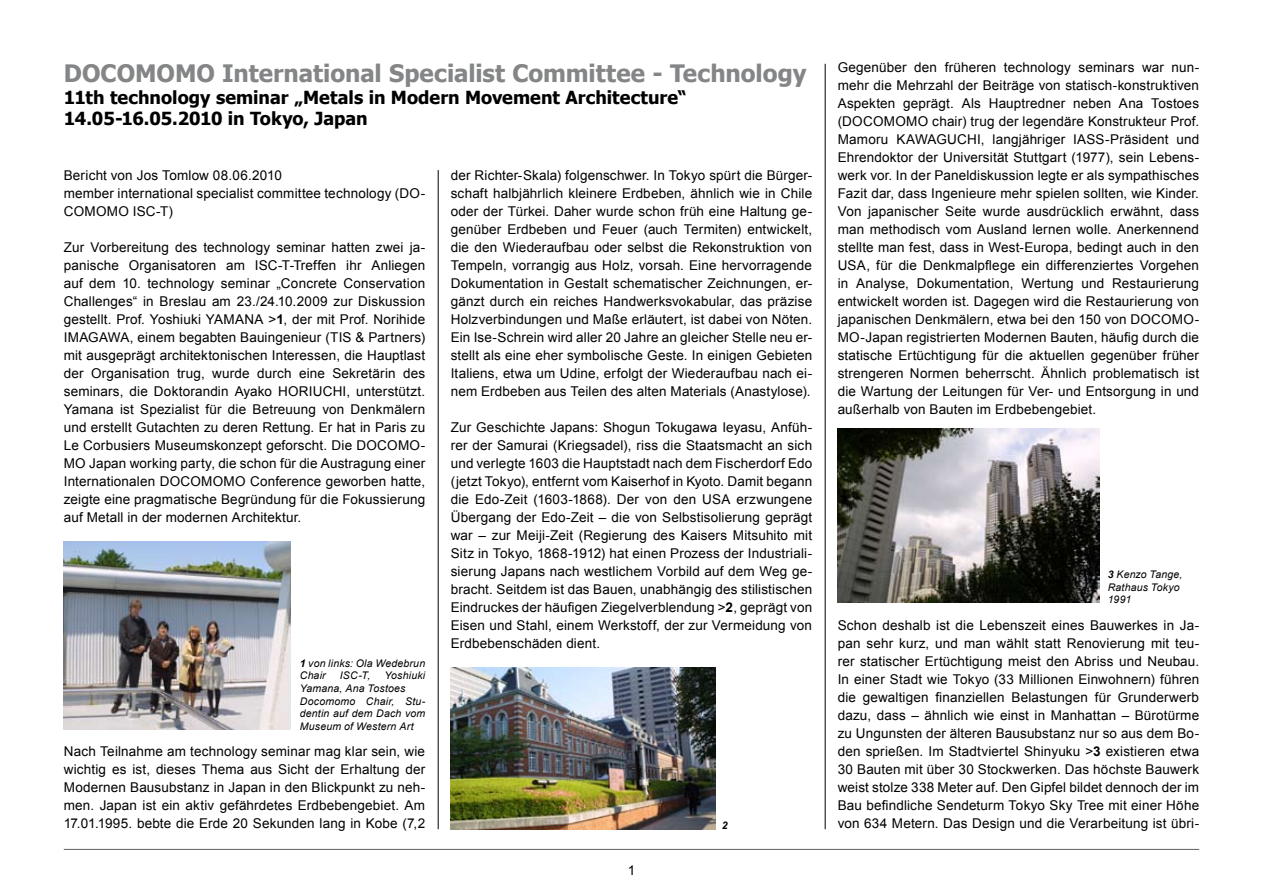
<style>
.page{position:relative;width:1263px;height:893px;background:#fff}
.page>*{position:absolute;margin:0;border:0;box-sizing:border-box;transform-origin:0 0}
.t1{font:700 24px "Tahoma";color:#848587}
.t2{font:700 18px/21.6px "Tahoma";color:#000}
.t3{font:13.5px/18px "Arial";letter-spacing:.01em;color:#000;text-align:justify}
.t4{font:italic 10.5px/12.6px "Arial";letter-spacing:.02em;color:#000}
.t5{font:italic 700 10.5px "Arial";color:#000}
.s1{font-weight:700}
</style>
<div class="page">
<hr style="left:64px;top:849px;width:1135px;height:1px;background:#606163">
<hr style="left:438px;top:170px;width:1px;height:659px;background:#000">
<hr style="left:825px;top:64px;width:1px;height:765px;background:#000">
<img style="left:838px;top:428px;width:262px;height:175px">
<img style="left:64px;top:541px;width:227px;height:189px">
<img style="left:451px;top:668px;width:264px;height:161px">
<h1 class="t1" style="left:64px;top:57px;width:744px">DOCOMOMO International Specialist Committee - Technology</h1>
<h2 class="t2" style="left:64px;top:85px;width:624px">11th technology seminar „Metals in Modern Movement Architecture“<br>14.05-16.05.2010 in Tokyo, Japan</h2>
<p class="t3" style="left:64px;top:166px;width:363px;text-align:left">Bericht von Jos Tomlow 08.06.2010<br>member international specialist committee technology (DO-<br>COMOMO ISC-T)</p>
<p class="t3" style="left:64px;top:238px;width:363px">Zur Vorbereitung des technology seminar hatten zwei ja&shy;panische Organisatoren am ISC-T-Treffen ihr Anliegen auf dem 10. technology seminar „Concrete Conservation Challenges“ in Breslau am 23./24.10.2009 zur Diskussion gestellt. Prof. Yoshiuki YAMANA &gt;<span class="s1">1</span>, der mit Prof. Norihide IMAGAWA, einem begabten Bauingenieur (TIS &amp; Partners) mit ausgeprägt architektonischen Interessen, die Hauptlast der Organisation trug, wurde durch eine Sekretärin des seminars, die Doktorandin Ayako HORIUCHI, unterstützt.<br>Yamana ist Spezialist für die Betreuung von Denkmälern und erstellt Gutachten zu deren Rettung. Er hat in Paris zu Le Corbusiers Museumskonzept geforscht. Die DOCOMO-MO Japan working party, die schon für die Austragung einer Internationalen DOCOMOMO Conference geworben hatte, zeigte eine pragmatische Begründung für die Fokussierung auf Metall in der modernen Architektur.</p>
<p class="t4" style="left:300px;top:657px;width:127px"><span class="s1">1</span> von links: Ola Wedebrun<br>Chair</p>
<p class="t4" style="left:340px;top:670px;width:32px">ISC-T,</p>
<p class="t4" style="left:300px;top:670px;width:127px;text-indent:85px">Yoshiuki<br>Yamana, Ana Tostoes<br>Docomomo Chair, Stu&shy;dentin auf dem Dach vom<br>Museum of Western Art</p>
<p class="t3" style="left:64px;top:742px;width:363px">Nach Teilnahme am technology seminar mag klar sein, wie wichtig es ist, dieses Thema aus Sicht der Erhaltung der Modernen Bausubstanz in Japan in den Blickpunkt zu neh&shy;men. Japan ist ein aktiv gefährdetes Erdbebengebiet. Am 17.01.1995. bebte die Erde 20 Sekunden lang in Kobe (7,2</p>
<p class="t3" style="left:451px;top:166px;width:363px">der Richter-Skala) folgenschwer. In Tokyo spürt die Bürger&shy;schaft halbjährlich kleinere Erdbeben, ähnlich wie in Chile oder der Türkei. Daher wurde schon früh eine Haltung ge&shy;genüber Erdbeben und Feuer (auch Termiten) entwickelt, die den Wiederaufbau oder selbst die Rekonstruktion von Tempeln, vorrangig aus Holz, vorsah. Eine hervorragende Dokumentation in Gestalt schematischer Zeichnungen, er&shy;gänzt durch ein reiches Handwerksvokabular, das präzise Holzverbindungen und Maße erläutert, ist dabei von Nöten.<br>Ein Ise-Schrein wird aller 20 Jahre an gleicher Stelle neu er&shy;stellt als eine eher symbolische Geste. In einigen Gebieten Italiens, etwa um Udine, erfolgt der Wiederaufbau nach ei&shy;nem Erdbeben aus Teilen des alten Materials (Anastylose).</p>
<p class="t3" style="left:451px;top:418px;width:363px">Zur Geschichte Japans: Shogun Tokugawa Ieyasu, Anfüh&shy;rer der Samurai (Kriegsadel), riss die Staatsmacht an sich und verlegte 1603 die Hauptstadt nach dem Fischerdorf Edo (jetzt Tokyo), entfernt vom Kaiserhof in Kyoto. Damit begann die Edo-Zeit (1603-1868). Der von den USA erzwungene Übergang der Edo-Zeit – die von Selbstisolierung geprägt war – zur Meiji-Zeit (Regierung des Kaisers Mitsuhito mit Sitz in Tokyo, 1868-1912) hat einen Prozess der Industriali&shy;sierung Japans nach westlichem Vorbild auf dem Weg ge&shy;bracht. Seitdem ist das Bauen, unabhängig des stilistischen Eindruckes der häufigen Ziegelverblendung &gt;<span class="s1">2</span>, geprägt von Eisen und Stahl, einem Werkstoff, der zur Vermeidung von Erdbebenschäden dient.</p>
<p class="t3" style="left:628px;top:861px;width:9px">1</p>
<p class="t5" style="left:722px;top:819px;width:7px">2</p>
<p class="t3" style="left:838px;top:58px;width:363px">Gegenüber den früheren technology seminars war nun&shy;mehr die Mehrzahl der Beiträge von statisch-konstruktiven Aspekten geprägt. Als Hauptredner neben Ana Tostoes (DOCOMOMO chair) trug der legendäre Konstrukteur Prof.<br>Mamoru KAWAGUCHI, langjähriger IASS-Präsident und Ehrendoktor der Universität Stuttgart (1977), sein Lebens&shy;werk vor. In der Paneldiskussion legte er als sympathisches Fazit dar, dass Ingenieure mehr spielen sollten, wie Kinder.<br>Von japanischer Seite wurde ausdrücklich erwähnt, dass man methodisch vom Ausland lernen wolle. Anerkennend stellte man fest, dass in West-Europa, bedingt auch in den USA, für die Denkmalpflege ein differenziertes Vorgehen in Analyse, Dokumentation, Wertung und Restaurierung entwickelt worden ist. Dagegen wird die Restaurierung von japanischen Denkmälern, etwa bei den 150 von DOCOMO-MO-Japan registrierten Modernen Bauten, häufig durch die statische Ertüchtigung für die aktuellen gegenüber früher strengeren Normen beherrscht. Ähnlich problematisch ist die Wartung der Leitungen für Ver- und Entsorgung in und außerhalb von Bauten im Erdbebengebiet.</p>
<p class="t4" style="left:1108px;top:568px;width:76px"><span class="s1">3</span> Kenzo Tange,<br>Rathaus Tokyo<br>1991</p>
<p class="t3" style="left:838px;top:616px;width:363px">Schon deshalb ist die Lebenszeit eines Bauwerkes in Ja&shy;pan sehr kurz, und man wählt statt Renovierung mit teu&shy;rer statischer Ertüchtigung meist den Abriss und Neubau.<br>In einer Stadt wie Tokyo (33 Millionen Einwohnern) führen die gewaltigen finanziellen Belastungen für Grunderwerb dazu, dass – ähnlich wie einst in Manhattan – Bürotürme zu Ungunsten der älteren Bausubstanz nur so aus dem Bo&shy;den sprießen. Im Stadtviertel Shinyuku &gt;<span class="s1">3</span> existieren etwa 30 Bauten mit über 30 Stockwerken. Das höchste Bauwerk weist stolze 338 Meter auf. Den Gipfel bildet dennoch der im Bau befindliche Sendeturm Tokyo Sky Tree mit einer Höhe von 634 Metern. Das Design und die Verarbeitung ist übri-</p>
</div>
